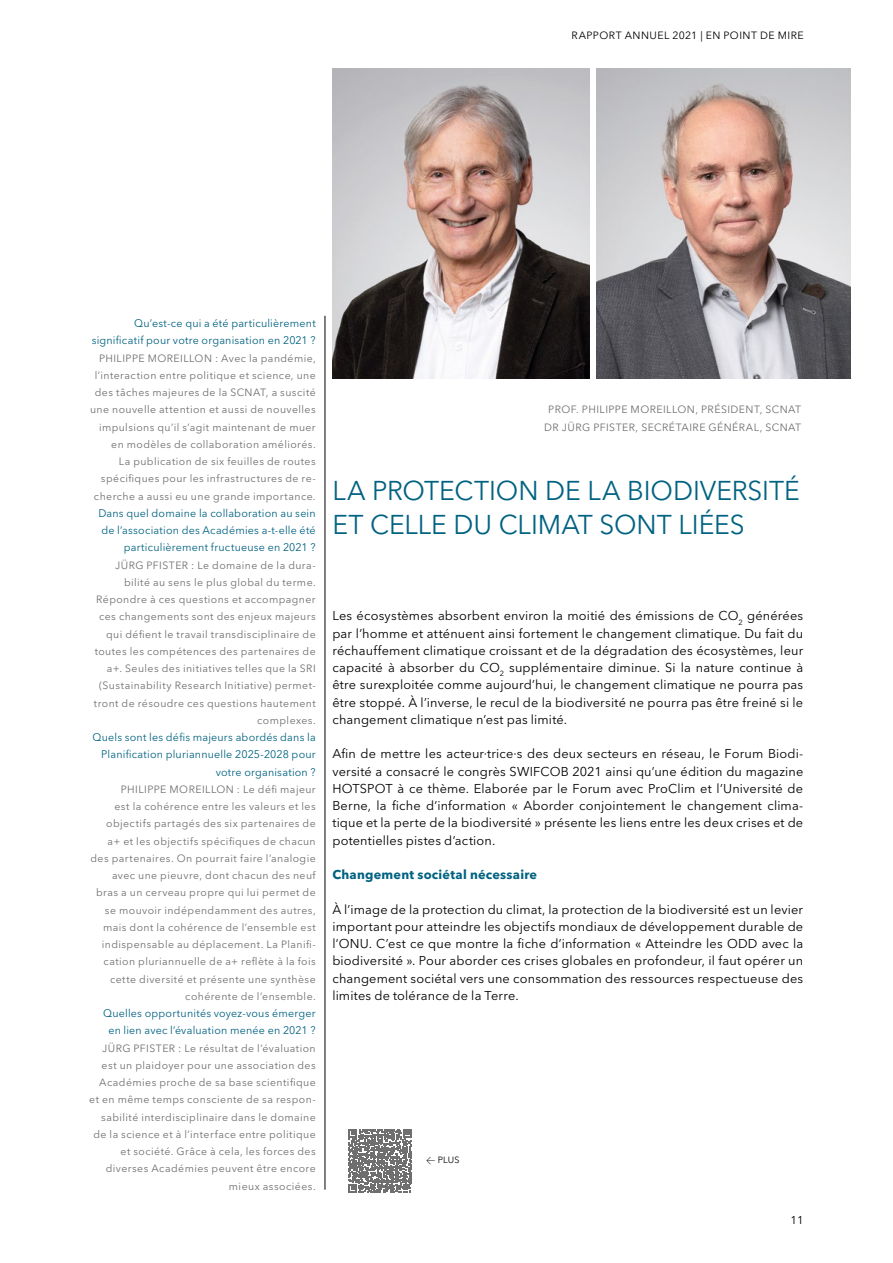
<style>
.page{position:relative;width:893px;height:1263px;background:#fff}
.page>*{position:absolute;margin:0;border:0;box-sizing:border-box;transform-origin:0 0}
.t1{font:27px/34.5px "Avenir Next LT Pro";color:#006281}
.t2{font:12.75px/17.2px "Avenir Next LT Pro";letter-spacing:.015em;color:#000;text-align:justify}
.t3{font:700 12.75px "Avenir Next LT Pro";letter-spacing:.02em;color:#006281}
.t4{font:11.25px "Avenir Next LT Pro";color:#000}
.t5{font:10.95px/17.2px "Avenir Next LT Pro";letter-spacing:.02em;color:#006281;text-align:right}
.t6{font:10.5px/17.2px "Avenir Next LT Pro";letter-spacing:.04em;color:#706f6f;text-align:right}
.t7{font:10.5px "Avenir Next LT Pro";letter-spacing:.045em;color:#000}
.t8{font:9px "Avenir Next";color:#000}
.s1{font-family:"DIN";font-weight:300}
</style>
<div class="page">
<hr style="left:325px;top:316px;width:1px;height:874px;background:#000">
<img style="left:596px;top:68px;width:254px;height:311px">
<img style="left:333px;top:69px;width:256px;height:310px">
<svg style="left:349px;top:1129px;width:63px;height:63px"></svg>
<p class="t7" style="left:572px;top:29px;width:234px">RAPPORT ANNUEL 2021 | EN POINT DE MIRE</p>
<p class="t5" style="left:92px;top:315px;width:225px">Qu’est-ce qui a été particulièrement significatif pour votre organisation en 2021 ?</p>
<p class="t6" style="left:90px;top:349px;width:227px">PHILIPPE MOREILLON : Avec la pandémie, l’interaction entre politique et science, une des tâches majeures de la SCNAT, a suscité une nouvelle attention et aussi de nouvelles impulsions qu’il s’agit maintenant de muer en modèles de collaboration améliorés.<br>La publication de six feuilles de routes spécifiques pour les infrastructures de re&shy;cherche a aussi eu une grande importance.</p>
<p class="t5" style="left:98px;top:504px;width:219px">Dans quel domaine la collaboration au sein de l’association des Académies a-t-elle été particulièrement fructueuse en 2021 ?</p>
<p class="t6" style="left:94px;top:556px;width:223px">JÜRG PFISTER : Le domaine de la dura&shy;bilité au sens le plus global du terme.<br>Répondre à ces questions et accompagner ces changements sont des enjeux majeurs qui défient le travail transdisciplinaire de toutes les compétences des partenaires de a+. Seules des initiatives telles que la SRI (Sustainability Research Initiative) permet&shy;tront de résoudre ces questions hautement complexes.</p>
<p class="t5" style="left:92px;top:729px;width:225px">Quels sont les défis majeurs abordés dans la<br>Planification pluriannuelle 2025-2028 pour votre organisation ?</p>
<p class="t6" style="left:91px;top:781px;width:227px">PHILIPPE MOREILLON : Le défi majeur<br>est la cohérence entre les valeurs et les objectifs partagés des six partenaires de<br>a+ et les objectifs spécifiques de chacun des partenaires. On pourrait faire l’analogie avec une pieuvre, dont chacun des neuf bras a un cerveau propre qui lui permet de se mouvoir indépendamment des autres, mais dont la cohérence de l’ensemble est indispensable au déplacement. La Planifi&shy;cation pluriannuelle de a+ reflète à la fois cette diversité et présente une synthèse cohérente de l’ensemble.</p>
<p class="t5" style="left:103px;top:1005px;width:214px;text-align:center">Quelles opportunités voyez-vous émerger en lien avec l’évaluation menée en 2021 ?</p>
<p class="t6" style="left:89px;top:1039px;width:228px">JÜRG PFISTER : Le résultat de l’évaluation est un plaidoyer pour une association des Académies proche de sa base scientifique et en même temps consciente de sa respon&shy;sabilité interdisciplinaire dans le domaine de la science et à l’interface entre politique et société. Grâce à cela, les forces des diverses Académies peuvent être encore mieux associées.</p>
<p class="t6" style="left:544px;top:401px;width:259px;text-align:center">PROF. PHILIPPE MOREILLON, PRÉSIDENT, SCNAT<br>DR JÜRG PFISTER, SECRÉTAIRE GÉNÉRAL, SCNAT</p>
<h1 class="t1" style="left:332px;top:473px;width:469px">LA PROTECTION DE LA BIODIVERSITÉ<br>ET CELLE DU CLIMAT SONT LIÉES</h1>
<p class="t2" style="left:332px;top:607px;width:472px">Les écosystèmes absorbent environ la moitié des émissions de CO<sub>2</sub> générées par l’homme et atténuent ainsi fortement le changement climatique. Du fait du réchauffement climatique croissant et de la dégradation des écosystèmes, leur capacité à absorber du CO<sub>2</sub> supplémentaire diminue. Si la nature continue à être surexploitée comme aujourd’hui, le changement climatique ne pourra pas être stoppé. À l’inverse, le recul de la biodiversité ne pourra pas être freiné si le changement climatique n’est pas limité.</p>
<p class="t2" style="left:332px;top:745px;width:472px">Afin de mettre les acteur·trice·s des deux secteurs en réseau, le Forum Biodi&shy;versité a consacré le congrès SWIFCOB 2021 ainsi qu’une édition du magazine HOTSPOT à ce thème. Elaborée par le Forum avec ProClim et l’Université de Berne, la fiche d’information « Aborder conjointement le changement clima&shy;tique et la perte de la biodiversité » présente les liens entre les deux crises et de potentielles pistes d’action.</p>
<p class="t3" style="left:332px;top:867px;width:206px">Changement sociétal nécessaire</p>
<p class="t2" style="left:332px;top:900px;width:472px">À l’image de la protection du climat, la protection de la biodiversité est un levier important pour atteindre les objectifs mondiaux de développement durable de l’ONU. C’est ce que montre la fiche d’information « Atteindre les ODD avec la biodiversité ». Pour aborder ces crises globales en profondeur, il faut opérer un changement sociétal vers une consommation des ressources respectueuse des limites de tolérance de la Terre.</p>
<p class="t8" style="left:426px;top:1152px;width:35px"><span class="s1">&lt;</span> PLUS</p>
<p class="t4" style="left:791px;top:1213px;width:15px">11</p>
</div>
